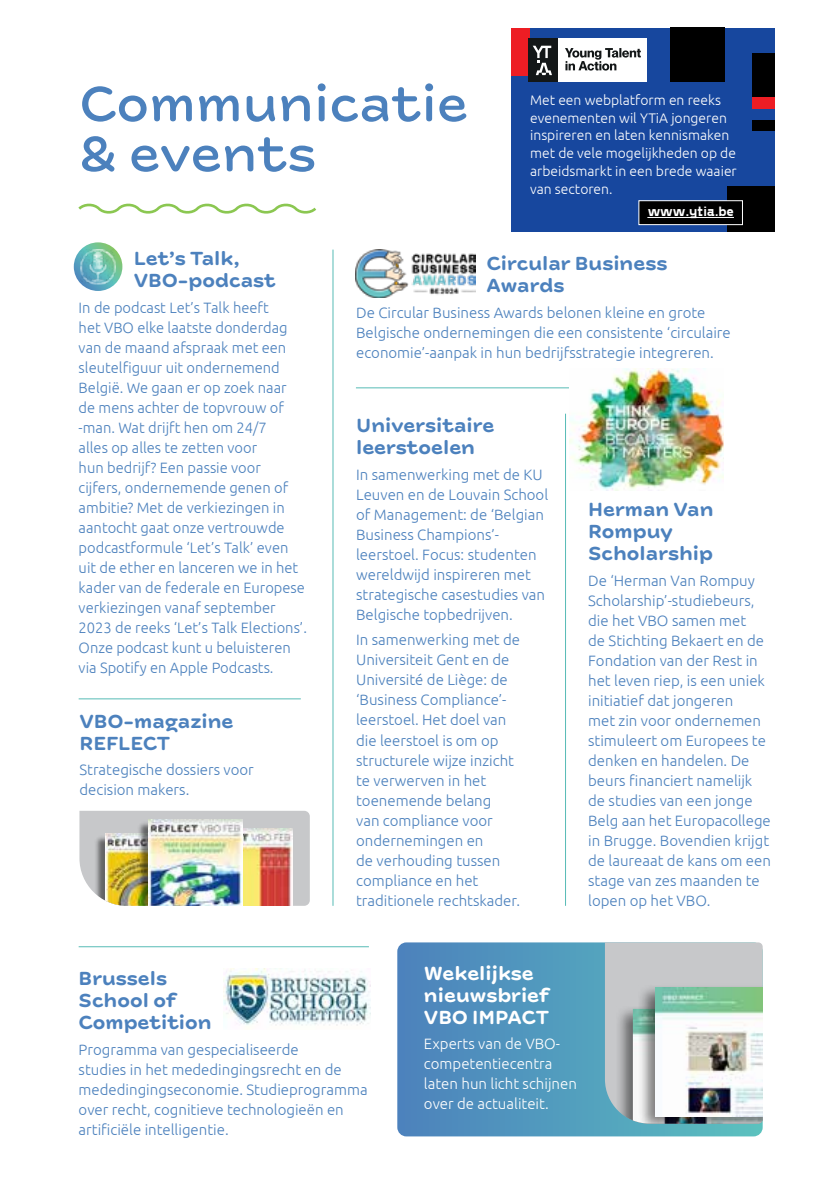
<style>
.page{position:relative;width:823px;height:1191px;background:#fff}
.page>*{position:absolute;margin:0;border:0;box-sizing:border-box;transform-origin:0 0}
.t1{font:500 52px/50px "New Farm";color:#4c81bd}
.t2{font:700 20px/22px "New Farm";color:#4c81bd}
.t3{font:700 20px/22px "New Farm";color:#fff}
.t4{font:300 15px/20px "Ubuntu";color:#4c81bd}
.t5{font:300 15px/20px "Ubuntu";color:#fff}
.t6{font:300 13.8px/17.8px "Ubuntu";color:#fff}
.t7{font:700 13.4px "Gosha Sans";letter-spacing:-.025em;color:#fff}
</style>
<div class="page">
<div style="left:510px;top:28px;width:263px;height:204px;background:#17479e"></div>
<div style="left:669px;top:27px;width:55px;height:55px;background:#000"></div>
<div style="left:726px;top:186px;width:47px;height:46px;background:#000"></div>
<div style="left:751px;top:53px;width:22px;height:78px;background:#000"></div>
<div style="left:751px;top:109px;width:22px;height:11px;background:#17479e"></div>
<div style="left:751px;top:98px;width:22px;height:11px;background:#ed1d24"></div>
<div style="left:510px;top:28px;width:19px;height:48px;background:#ed1d24"></div>
<svg style="left:397px;top:942px;width:365px;height:194px;background:#5194bd"></svg>
<div style="left:527px;top:39px;width:31px;height:43px;background:#131718"></div>
<div style="left:558px;top:39px;width:88px;height:43px;background:#fff"></div>
<svg style="left:565px;top:48px;width:75px;height:23px"></svg>
<svg style="left:533px;top:46px;width:18px;height:29px"></svg>
<hr style="left:79px;top:946px;width:290px;height:1px;background:#57bbb6">
<hr style="left:79px;top:698px;width:221px;height:1px;background:#57bbb6">
<hr style="left:332px;top:250px;width:1px;height:655px;background:#57bbb6">
<img style="left:224px;top:968px;width:146px;height:58px">
<img style="left:356px;top:250px;width:119px;height:48px">
<hr style="left:356px;top:387px;width:282px;height:1px;background:#57bbb6">
<svg style="left:74px;top:242px;width:48px;height:49px"></svg>
<img style="left:80px;top:249px;width:36px;height:35px">
<svg style="left:78px;top:203px;width:239px;height:11px"></svg>
<svg style="left:604px;top:942px;width:158px;height:181px;background:#bfc5c9"></svg>
<div style="left:614px;top:1005px;width:148px;height:118px;background:#000;opacity:.5"></div>
<img style="left:632px;top:1009px;width:5px;height:114px">
<div style="left:637px;top:983px;width:125px;height:140px;background:#000;opacity:.5"></div>
<img style="left:654px;top:987px;width:108px;height:129px">
<svg style="left:79px;top:810px;width:230px;height:95px;background:#cdcdcf"></svg>
<div style="left:94px;top:834px;width:103px;height:71px;background:#000;opacity:.5"></div>
<img style="left:105px;top:833px;width:32px;height:72px">
<img style="left:242px;top:828px;width:50px;height:77px">
<div style="left:137px;top:821px;width:103px;height:84px;background:#000;opacity:.5"></div>
<img style="left:149px;top:819px;width:93px;height:86px">
<div style="left:638px;top:201px;width:104px;height:24px;background:#000"></div>
<hr style="left:647px;top:217px;width:86px;height:1px;background:#fff">
<div style="left:638px;top:200px;width:104px;height:25px;border:1px solid #fff"></div>
<img style="left:569px;top:369px;width:153px;height:121px">
<hr style="left:564px;top:414px;width:1px;height:491px;background:#57bbb6">
<h1 class="t1" style="left:79px;top:80px;width:390px">Communicatie &amp; events</h1>
<p class="t6" style="left:530px;top:90px;width:208px">Met een webplatform en reeks evenementen wil YTiA jongeren inspireren en laten kennismaken met de vele mogelijkheden op de arbeidsmarkt in een brede waaier van sectoren.</p>
<p class="t7" style="left:647px;top:202px;width:88px">www.ytia.be</p>
<h2 class="t2" style="left:134px;top:248px;width:143px">Let’s Talk,<br>VBO-podcast</h2>
<p class="t4" style="left:79px;top:297px;width:230px">In de podcast Let’s Talk heeft<br>het VBO elke laatste donderdag van de maand afspraak met een sleutelfiguur uit ondernemend<br>België. We gaan er op zoek naar de mens achter de topvrouw of -man. Wat drijft hen om 24/7<br>alles op alles te zetten voor<br>hun bedrijf? Een passie voor cijfers, ondernemende genen of ambitie? Met de verkiezingen in aantocht gaat onze vertrouwde podcastformule ‘Let’s Talk’ even uit de ether en lanceren we in het kader van de federale en Europese verkiezingen vanaf september<br>2023 de reeks ‘Let’s Talk Elections’.<br>Onze podcast kunt u beluisteren via Spotify en Apple Podcasts.</p>
<h2 class="t2" style="left:79px;top:711px;width:155px">VBO-magazine<br>REFLECT</h2>
<p class="t4" style="left:79px;top:759px;width:176px">Strategische dossiers voor decision makers.</p>
<h2 class="t2" style="left:486px;top:253px;width:182px">Circular Business<br>Awards</h2>
<p class="t4" style="left:356px;top:302px;width:376px">De Circular Business Awards belonen kleine en grote<br>Belgische ondernemingen die een consistente ‘circulaire economie’-aanpak in hun bedrijfsstrategie integreren.</p>
<h2 class="t2" style="left:356px;top:415px;width:140px">Universitaire leerstoelen</h2>
<p class="t4" style="left:356px;top:464px;width:193px">In samenwerking met de KU<br>Leuven en de Louvain School of Management: de ‘Belgian<br>Business Champions’- leerstoel. Focus: studenten wereldwijd inspireren met strategische casestudies van<br>Belgische topbedrijven.</p>
<p class="t4" style="left:356px;top:630px;width:165px">In samenwerking met de<br>Universiteit Gent en de<br>Université de Liège: de ‘Business Compliance’- leerstoel. Het doel van die leerstoel is om op structurele wijze inzicht te verwerven in het toenemende belang<br>van compliance voor ondernemingen en<br>de verhouding tussen compliance en het traditionele rechtskader.</p>
<h2 class="t2" style="left:587px;top:499px;width:127px">Herman Van<br>Rompuy<br>Scholarship</h2>
<p class="t4" style="left:587px;top:570px;width:184px">De ‘Herman Van Rompuy<br>Scholarship’-studiebeurs, die het VBO samen met<br>de Stichting Bekaert en de<br>Fondation van der Rest in het leven riep, is een uniek initiatief dat jongeren<br>met zin voor ondernemen stimuleert om Europees te denken en handelen. De beurs financiert namelijk de studies van een jonge<br>Belg aan het Europacollege in Brugge. Bovendien krijgt de laureaat de kans om een stage van zes maanden te lopen op het VBO.</p>
<h2 class="t2" style="left:79px;top:968px;width:134px">Brussels<br>School of<br>Competition</h2>
<p class="t4" style="left:79px;top:1038px;width:290px">Programma van gespecialiseerde<br>studies in het mededingingsrecht en de mededingingseconomie. Studieprogramma over recht, cognitieve technologieën en artificiële intelligentie.</p>
<h2 class="t3" style="left:424px;top:962px;width:127px">Wekelijkse nieuwsbrief<br>VBO IMPACT</h2>
<p class="t5" style="left:424px;top:1033px;width:154px">Experts van de VBO&shy;competentiecentra laten hun licht schijnen over de actualiteit.</p>
</div>
